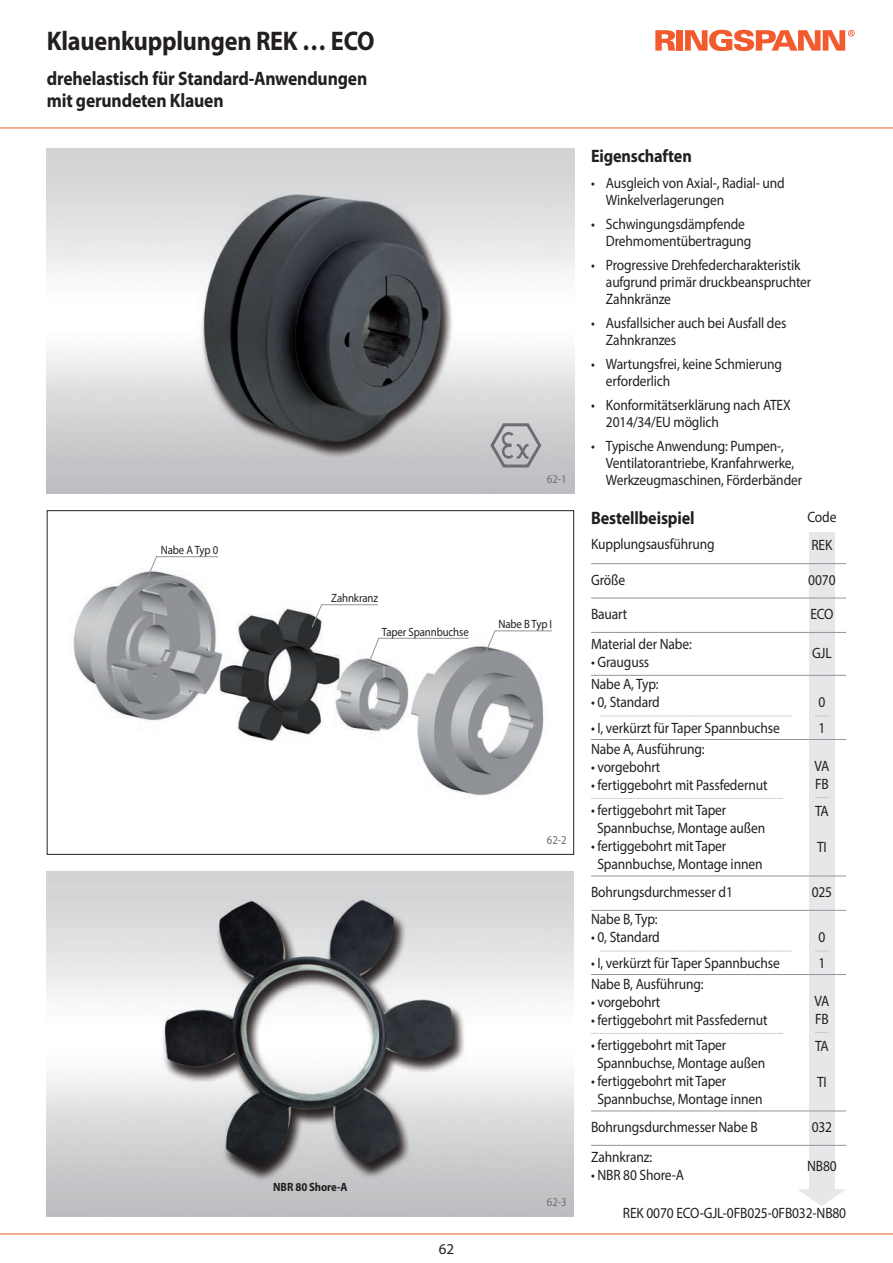
<style>
.page{position:relative;width:893px;height:1263px;background:#fff}
.page>*{position:absolute;margin:0;border:0;box-sizing:border-box;transform-origin:0 0}
.t1{font:700 27px "Myriad Pro";letter-spacing:-.01em;color:#231f20;scale:.9 1}
.t2{font:700 19.5px/22.2px "Myriad Pro";letter-spacing:-.01em;color:#231f20;scale:.9 1}
.t3{font:700 18px "Myriad Pro";letter-spacing:-.01em;color:#231f20;scale:.9 1}
.t4{font:15px/17.2px "Myriad Pro";letter-spacing:-.01em;color:#231f20;scale:.9 1}
.t5{font:15px "Myriad Pro";letter-spacing:-.01em;color:#231f20}
.t6{font:12px "Myriad Pro";letter-spacing:-.01em;color:#231f20;scale:.9 1}
.t7{font:12px "Myriad Pro";color:#6c6d70;scale:.9 1}
.t8{font:700 12px "Myriad Pro";letter-spacing:-.01em;color:#231f20;scale:.9 1}
</style>
<div class="page">
<img style="left:47px;top:149px;width:527px;height:344px">
<img style="left:73px;top:570px;width:471px;height:226px">
<svg style="left:675px;top:30px;width:2px;height:21px"></svg>
<svg style="left:655px;top:30px;width:20px;height:21px"></svg>
<div style="left:677px;top:30px;width:6px;height:21px;background:#f15b2e"></div>
<svg style="left:685px;top:30px;width:170px;height:21px"></svg>
<hr style="left:0;top:128px;width:893px;height:1px;background:#f15b2e">
<hr style="left:0;top:1233px;width:893px;height:1px;background:#f15b2e">
<img style="left:47px;top:872px;width:527px;height:344px">
<svg style="left:490px;top:423px;width:51px;height:44px"></svg>
<div style="left:809px;top:532px;width:25px;height:661px;background:#e6e7e9"></div>
<svg style="left:798px;top:1189px;width:47px;height:17px"></svg>
<svg style="left:600px;top:716px;width:192px;height:1px"></svg>
<svg style="left:591px;top:798px;width:192px;height:1px"></svg>
<svg style="left:815px;top:797px;width:14px;height:1px"></svg>
<svg style="left:600px;top:951px;width:192px;height:1px"></svg>
<svg style="left:591px;top:1033px;width:192px;height:1px"></svg>
<svg style="left:815px;top:1032px;width:14px;height:1px"></svg>
<hr style="left:591px;top:563px;width:255px;height:1px;background:#939598">
<hr style="left:591px;top:598px;width:255px;height:1px;background:#939598">
<hr style="left:591px;top:632px;width:255px;height:1px;background:#939598">
<hr style="left:591px;top:675px;width:255px;height:1px;background:#939598">
<hr style="left:591px;top:739px;width:255px;height:1px;background:#939598">
<hr style="left:591px;top:876px;width:255px;height:1px;background:#939598">
<hr style="left:591px;top:910px;width:255px;height:1px;background:#939598">
<hr style="left:591px;top:974px;width:255px;height:1px;background:#939598">
<hr style="left:591px;top:1111px;width:255px;height:1px;background:#939598">
<hr style="left:591px;top:1145px;width:255px;height:1px;background:#939598">
<svg style="left:311px;top:604px;width:68px;height:24px"></svg>
<svg style="left:365px;top:637px;width:104px;height:34px"></svg>
<svg style="left:146px;top:556px;width:73px;height:24px"></svg>
<svg style="left:484px;top:630px;width:69px;height:24px"></svg>
<h1 class="t1" style="left:47px;top:31px;width:366px">Klauenkupplungen REK … ECO</h1>
<h2 class="t2" style="left:47px;top:69px;width:358px">drehelastisch für Standard-Anwendungen mit gerundeten Klauen</h2>
<p class="t6" style="left:161px;top:546px;width:65px">Nabe A Typ 0</p>
<p class="t6" style="left:331px;top:594px;width:54px">Zahnkranz</p>
<p class="t6" style="left:382px;top:627px;width:98px">Taper Spannbuchse</p>
<p class="t8" style="left:273px;top:1183px;width:84px">NBR 80 Shore-A</p>
<p class="t5" style="left:439px;top:1244px;width:17px">62</p>
<p class="t7" style="left:547px;top:474px;width:23px">62-1</p>
<p class="t6" style="left:498px;top:620px;width:61px">Nabe B Typ I</p>
<p class="t7" style="left:547px;top:836px;width:23px">62-2</p>
<p class="t7" style="left:547px;top:1197px;width:23px">62-3</p>
<p class="t3" style="left:591px;top:150px;width:113px">Eigenschaften</p>
<p class="t4" style="left:606px;top:176px;width:200px;text-indent:-15px">• Ausgleich von Axial-, Radial- und<br>Winkelverlagerungen</p>
<p class="t4" style="left:606px;top:217px;width:163px;text-indent:-15px">• Schwingungsdämpfende<br>Drehmomentübertragung</p>
<p class="t4" style="left:606px;top:257px;width:230px;text-indent:-15px">• Progressive Drehfedercharakteristik aufgrund primär druckbeanspruchter<br>Zahnkränze</p>
<p class="t4" style="left:606px;top:316px;width:202px;text-indent:-15px">• Ausfallsicher auch bei Ausfall des<br>Zahnkranzes</p>
<p class="t4" style="left:606px;top:356px;width:197px;text-indent:-15px">• Wartungsfrei, keine Schmierung erforderlich</p>
<p class="t4" style="left:606px;top:397px;width:207px;text-indent:-15px">• Konformitätserklärung nach ATEX<br>2014/34/EU möglich</p>
<p class="t4" style="left:606px;top:438px;width:220px;text-indent:-15px">• Typische Anwendung: Pumpen-,<br>Ventilatorantriebe, Kranfahrwerke,<br>Werkzeugmaschinen, Förderbänder</p>
<p class="t3" style="left:591px;top:511px;width:116px">Bestellbeispiel</p>
<p class="t4" style="left:807px;top:509px;width:34px">Code</p>
<p class="t4" style="left:591px;top:536px;width:139px">Kupplungsausführung</p>
<p class="t4" style="left:811px;top:538px;width:25px">REK</p>
<p class="t4" style="left:591px;top:572px;width:39px">Größe</p>
<p class="t4" style="left:808px;top:572px;width:32px">0070</p>
<p class="t4" style="left:591px;top:606px;width:42px">Bauart</p>
<p class="t4" style="left:810px;top:606px;width:27px">ECO</p>
<p class="t4" style="left:591px;top:636px;width:113px">Material der Nabe:</p>
<p class="t4" style="left:591px;top:654px;width:66px">• Grauguss</p>
<p class="t4" style="left:812px;top:645px;width:24px">GJL</p>
<p class="t4" style="left:591px;top:677px;width:77px">Nabe A, Typ:</p>
<p class="t4" style="left:591px;top:695px;width:78px">• 0, Standard</p>
<p class="t4" style="left:591px;top:720px;width:211px">• I, verkürzt für Taper Spannbuchse</p>
<p class="t4" style="left:591px;top:741px;width:128px">Nabe A, Ausführung:</p>
<p class="t4" style="left:591px;top:759px;width:79px">• vorgebohrt</p>
<p class="t4" style="left:591px;top:777px;width:198px">• fertiggebohrt mit Passfedernut</p>
<p class="t4" style="left:597px;top:802px;width:188px;line-height:18px;text-indent:-6px">• fertiggebohrt mit Taper<br>Spannbuchse, Montage außen</p>
<p class="t4" style="left:597px;top:838px;width:185px;line-height:18px;text-indent:-6px">• fertiggebohrt mit Taper<br>Spannbuchse, Montage innen</p>
<p class="t4" style="left:818px;top:691px;width:9px;line-height:25.5px">0<br>1</p>
<p class="t4" style="left:814px;top:758px;width:18px;line-height:18px">VA<br>FB</p>
<p class="t4" style="left:815px;top:803px;width:17px">TA</p>
<p class="t4" style="left:817px;top:839px;width:12px">TI</p>
<p class="t4" style="left:591px;top:884px;width:159px">Bohrungsdurchmesser d1</p>
<p class="t4" style="left:812px;top:884px;width:24px">025</p>
<p class="t4" style="left:591px;top:912px;width:76px">Nabe B, Typ:</p>
<p class="t4" style="left:591px;top:930px;width:78px">• 0, Standard</p>
<p class="t4" style="left:591px;top:955px;width:211px">• I, verkürzt für Taper Spannbuchse</p>
<p class="t4" style="left:818px;top:926px;width:9px;line-height:25.5px">0<br>1</p>
<p class="t4" style="left:591px;top:976px;width:127px">Nabe B, Ausführung:</p>
<p class="t4" style="left:591px;top:994px;width:79px">• vorgebohrt</p>
<p class="t4" style="left:591px;top:1012px;width:198px">• fertiggebohrt mit Passfedernut</p>
<p class="t4" style="left:597px;top:1037px;width:188px;line-height:18px;text-indent:-6px">• fertiggebohrt mit Taper<br>Spannbuchse, Montage außen</p>
<p class="t4" style="left:597px;top:1073px;width:185px;line-height:18px;text-indent:-6px">• fertiggebohrt mit Taper<br>Spannbuchse, Montage innen</p>
<p class="t4" style="left:814px;top:993px;width:18px;line-height:18px">VA<br>FB</p>
<p class="t4" style="left:815px;top:1038px;width:17px">TA</p>
<p class="t4" style="left:817px;top:1074px;width:12px">TI</p>
<p class="t4" style="left:591px;top:1119px;width:187px">Bohrungsdurchmesser Nabe B</p>
<p class="t4" style="left:812px;top:1119px;width:24px">032</p>
<p class="t4" style="left:591px;top:1149px;width:70px">Zahnkranz:</p>
<p class="t4" style="left:591px;top:1167px;width:105px">• NBR 80 Shore-A</p>
<p class="t4" style="left:807px;top:1158px;width:34px">NB80</p>
<p class="t4" style="left:623px;top:1206px;width:250px">REK 0070 ECO-GJL-0FB025-0FB032-NB80</p>
</div>
